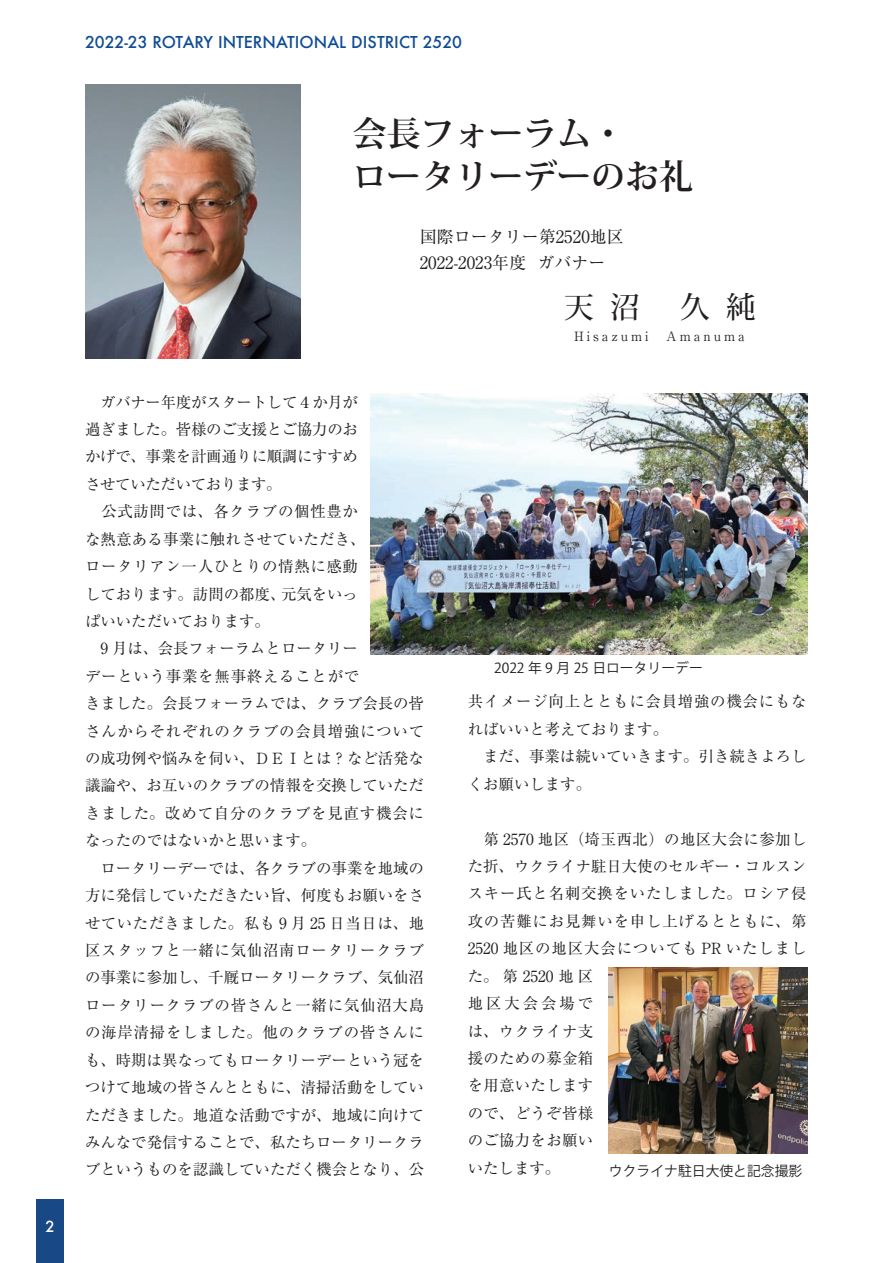
<style>
.page{position:relative;width:893px;height:1263px;background:#fff}
.page>*{position:absolute;margin:0;border:0;box-sizing:border-box;transform-origin:0 0}
.t1{font:700 34.05px/43.5px "Koz Min Pr 6 N";color:#231f20}
.t2{font:500 29.7px "Koz Min Pr 6 N";color:#231f20}
.t3{font:16.95px/25.2px "Ryumin Pro";color:#231f20}
.t4{font:500 15.9px "Futura";color:#0f4c95}
.t5{font:15.45px/27.5px "Ryumin Pro";color:#231f20}
.t6{font:15.45px/27.5px "Ryumin Pro";letter-spacing:.03em;color:#231f20}
.t7{font:500 14.85px "Futura";color:#fff}
.t8{font:13.8px "Koz Go Pro";color:#231f20}
.t9{font:12.75px "Ryumin Pro";letter-spacing:.24em;color:#231f20}
</style>
<div class="page">
<div style="left:36px;top:1199px;width:28px;height:64px;background:#194887"></div>
<img style="left:85px;top:85px;width:215px;height:274px">
<img style="left:371px;top:394px;width:436px;height:261px">
<img style="left:608px;top:968px;width:200px;height:185px">
<p class="t7" style="left:45px;top:1216px;width:11px">2</p>
<p class="t4" style="left:85px;top:31px;width:379px">2022-23 ROTARY INTERNATIONAL DISTRICT 2520</p>
<h1 class="t1" style="left:353px;top:112px;width:342px">会長フォーラム・<br>ロータリーデーのお礼</h1>
<p class="t3" style="left:420px;top:223px;width:206px">国際ロータリー第2520地区<br>2022-2023年度 ガバナー</p>
<h2 class="t2" style="left:564px;top:290px;width:77px">天沼</h2>
<h2 class="t2" style="left:680px;top:290px;width:77px">久純</h2>
<p class="t9" style="left:574px;top:326px;width:76px">Hisazumi</p>
<p class="t9" style="left:666px;top:326px;width:80px">Amanuma</p>
<p class="t5" style="left:85px;top:387px;width:341px">　ガバナー年度がスタートして４か月が<br>過ぎました。皆様のご支援とご協力のお<br>かげで、事業を計画通りに順調にすすめ<br>させていただいております。<br>　公式訪問では、各クラブの個性豊か<br>な熱意ある事業に触れさせていただき、<br>ロータリアン一人ひとりの情熱に感動<br>しております。訪問の都度、元気をいっ<br>ぱいいただいております。<br>　9 月は、会長フォーラムとロータリー<br>デーという事業を無事終えることがで<br>きました。会長フォーラムでは、クラブ会長の皆さんからそれぞれのクラブの会員増強についての成功例や悩みを伺い、ＤＥＩとは？など活発な議論や、お互いのクラブの情報を交換していただきました。改めて自分のクラブを見直す機会になったのではないかと思います。<br>　ロータリーデーでは、各クラブの事業を地域の方に発信していただきたい旨、何度もお願いをさせていただきました。私も 9 月 25 日当日は、地区スタッフと一緒に気仙沼南ロータリークラブの事業に参加し、千厩ロータリークラブ、気仙沼ロータリークラブの皆さんと一緒に気仙沼大島の海岸清掃をしました。他のクラブの皆さんにも、時期は異なってもロータリーデーという冠をつけて地域の皆さんとともに、清掃活動をしていただきました。地道な活動ですが、地域に向けてみんなで発信することで、私たちロータリークラブというものを認識していただく機会となり、公</p>
<p class="t8" style="left:494px;top:659px;width:210px">2022 年 9 月 25 日ロータリーデー</p>
<p class="t5" style="left:468px;top:687px;width:340px">共イメージ向上とともに会員増強の機会にもなればいいと考えております。<br>　まだ、事業は続いていきます。引き続きよろしくお願いします。</p>
<p class="t6" style="left:468px;top:824px;width:340px">　第 2570 地区（埼玉西北）の地区大会に参加した折、ウクライナ駐日大使のセルギー・コルスンスキー氏と名刺交換をいたしました。ロシア侵攻の苦難にお見舞いを申し上げるとともに、第<br>2520 地区の地区大会についても PR いたしました。第 2520 地区<br>地区大会会場で<br>は、ウクライナ支<br>援のための募金箱<br>を用意いたします<br>ので、どうぞ皆様<br>のご協力をお願い<br>いたします。</p>
<p class="t8" style="left:609px;top:1162px;width:195px">ウクライナ駐日大使と記念撮影</p>
</div>
